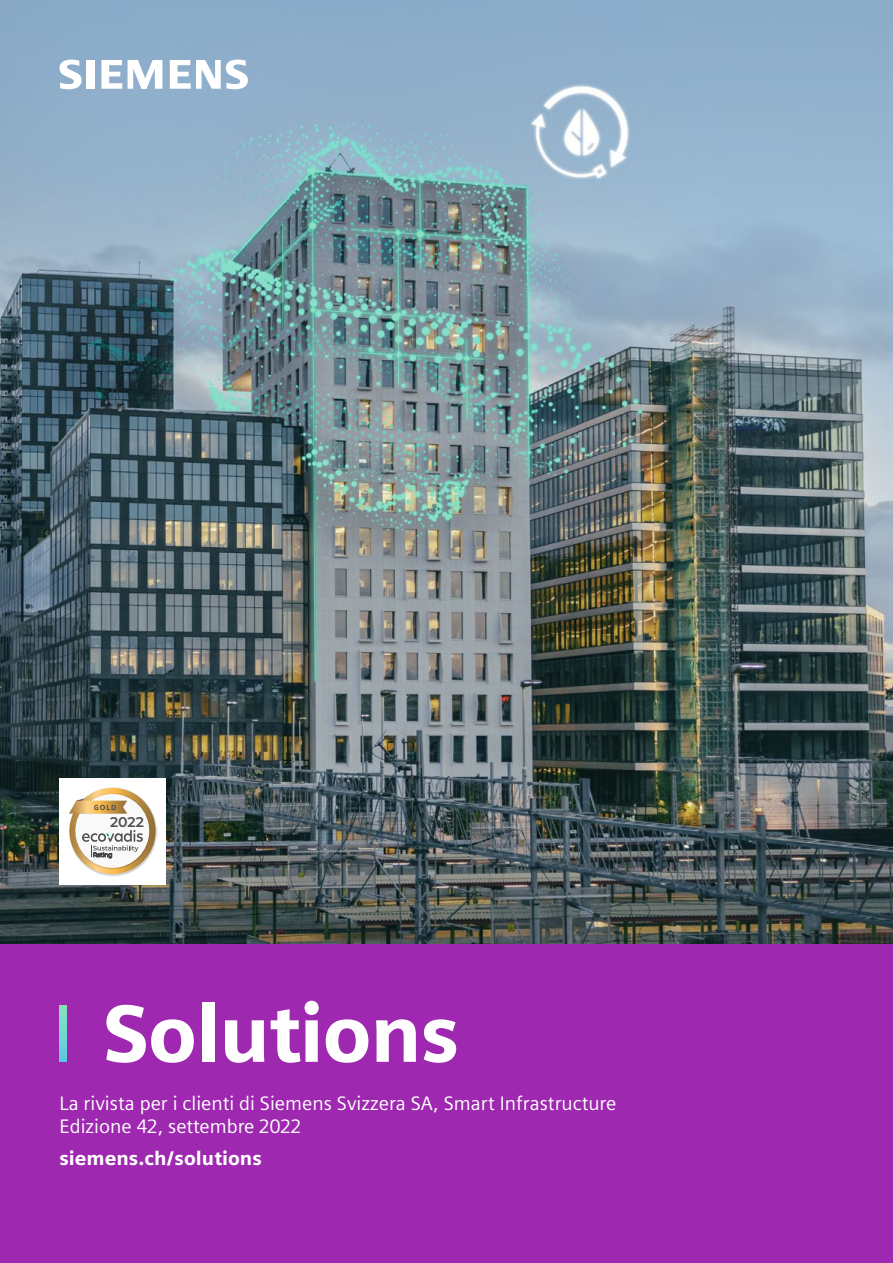
<style>
.page{position:relative;width:893px;height:1263px;background:#fff}
.page>*{position:absolute;margin:0;border:0;box-sizing:border-box;transform-origin:0 0}
.t1{font:900 81px "Siemens Sans";letter-spacing:-.02em;color:#fff}
.t2{font:19.5px/23.4px "Siemens Sans";color:#fff}
.t3{font:900 19.5px "Siemens Sans";color:#fff}
.t4{font:600 14.1px "Montserrat";color:#4e4e4d}
</style>
<div class="page">
<img style="left:0;top:0;width:893px;height:944px">
<div style="left:0;top:944px;width:893px;height:319px;background:#9e29b0"></div>
<svg style="left:60px;top:1006px;width:6px;height:56px"></svg>
<div style="left:60px;top:778px;width:106px;height:106px;background:#fff"></div>
<img style="left:70px;top:787px;width:87px;height:89px">
<svg style="left:69px;top:788px;width:87px;height:86px"></svg>
<img style="left:74px;top:793px;width:77px;height:77px">
<div style="left:75px;top:794px;width:74px;height:74px;background:#faf9f9;border-radius:50%"></div>
<svg style="left:82px;top:830px;width:61px;height:28px"></svg>
<svg style="left:69px;top:797px;width:58px;height:17px"></svg>
<svg style="left:60px;top:60px;width:34px;height:29px"></svg>
<svg style="left:101px;top:60px;width:21px;height:29px"></svg>
<svg style="left:128px;top:60px;width:34px;height:29px"></svg>
<svg style="left:170px;top:60px;width:78px;height:29px"></svg>
<p class="t4" style="left:110px;top:812px;width:35px">2022</p>
<h1 class="t1" style="left:103px;top:969px;width:358px">Solutions</h1>
<p class="t2" style="left:60px;top:1090px;width:558px">La rivista per i clienti di Siemens Svizzera SA, Smart Infrastructure<br>Edizione 42, settembre 2022</p>
<p class="t3" style="left:60px;top:1143px;width:204px">siemens.ch/solutions</p>
</div>
